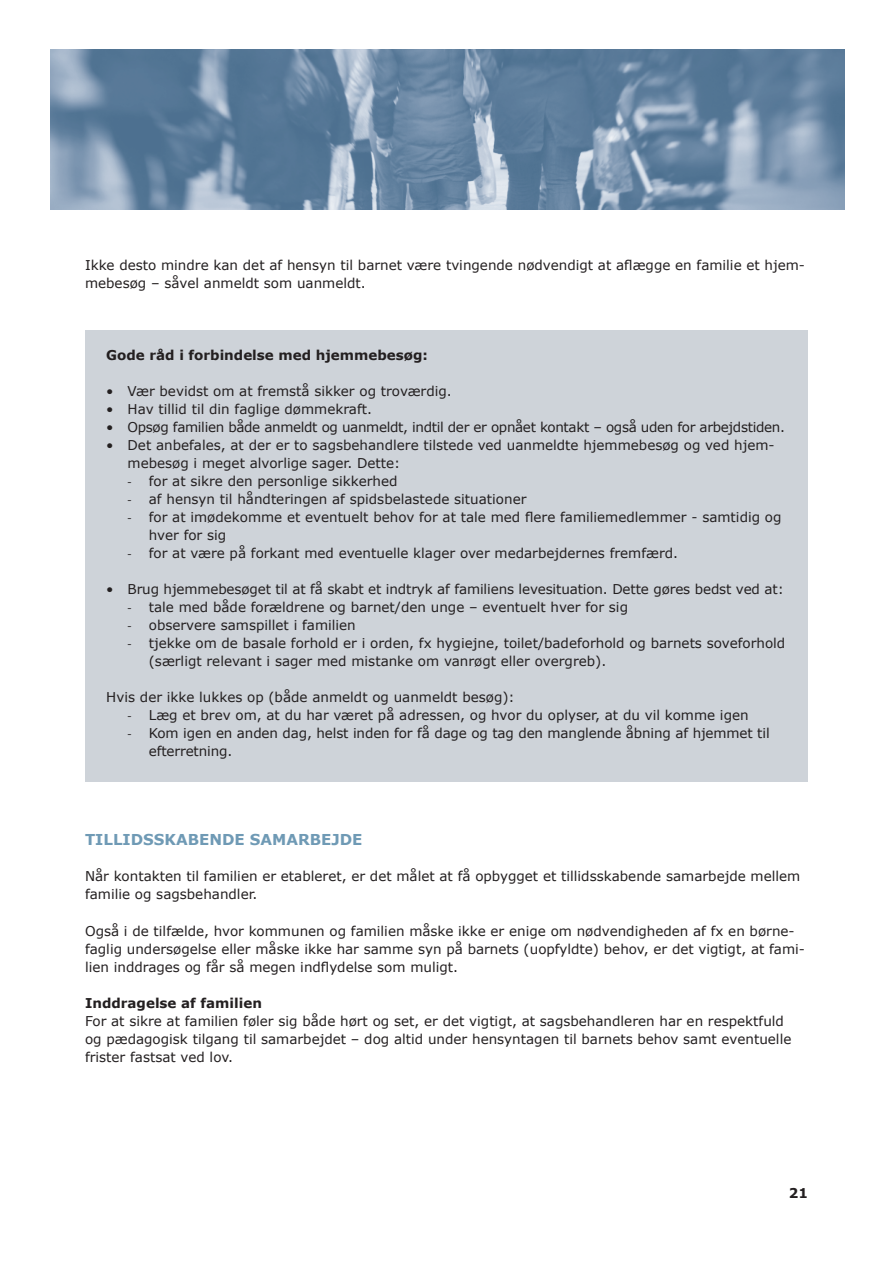
<style>
.page{position:relative;width:893px;height:1263px;background:#fff}
.page>*{position:absolute;margin:0;border:0;box-sizing:border-box;transform-origin:0 0}
.underrubrik{font:700 15px "Verdana";color:#6f9ab5}
.brødtext{font:13.5px/18px "Verdana";color:#231f20}
.underrubrik-2{font:13.5px/18px "Verdana";color:#231f20}
.brødtext-2{font:13.5px "Verdana";letter-spacing:-.025em;color:#231f20}
.mellemrubrik{font:700 13.5px "Verdana";color:#231f20}
.s1{font-family:"Calibri"}
</style>
<div class="page">
<div style="left:85px;top:330px;width:722px;height:452px;background:#ced3d9"></div>
<img style="left:50px;top:50px;width:794px;height:160px">
<p class="brødtext" style="left:85px;top:256px;width:721px">Ikke desto mindre kan det af hensyn til barnet være tvingende nødvendigt at aflægge en familie et hjem&shy;mebesøg – såvel anmeldt som uanmeldt.</p>
<p class="mellemrubrik" style="left:106px;top:346px;width:323px">Gode råd i forbindelse med hjemmebesøg:</p>
<p class="brødtext" style="left:106px;top:382px;width:347px">• Vær bevidst om at fremstå sikker og troværdig.</p>
<p class="brødtext" style="left:106px;top:400px;width:267px">• Hav tillid til din faglige dømmekraft.</p>
<p class="brødtext-2" style="left:106px;top:418px;width:680px">• Opsøg familien både anmeldt og uanmeldt, indtil der er opnået kontakt – også uden for arbejdstiden.</p>
<p class="brødtext" style="left:128px;top:436px;width:649px;text-indent:-21px">• Det anbefales, at der er to sagsbehandlere tilstede ved uanmeldte hjemmebesøg og ved hjem&shy;mebesøg i meget alvorlige sager. Dette:</p>
<p class="brødtext" style="left:128px;top:472px;width:271px"><span class="s1">-</span> for at sikre den personlige sikkerhed</p>
<p class="brødtext" style="left:128px;top:490px;width:400px"><span class="s1">-</span> af hensyn til håndteringen af spidsbelastede situationer</p>
<p class="brødtext" style="left:149px;top:508px;width:634px;text-indent:-21px"><span class="s1">-</span> for at imødekomme et eventuelt behov for at tale med flere familiemedlemmer - samtidig og hver for sig</p>
<p class="brødtext" style="left:128px;top:544px;width:552px"><span class="s1">-</span> for at være på forkant med eventuelle klager over medarbejdernes fremfærd.</p>
<p class="brødtext" style="left:106px;top:580px;width:679px">• Brug hjemmebesøget til at få skabt et indtryk af familiens levesituation. Dette gøres bedst ved at:</p>
<p class="brødtext" style="left:128px;top:598px;width:502px"><span class="s1">-</span> tale med både forældrene og barnet/den unge – eventuelt hver for sig</p>
<p class="brødtext" style="left:128px;top:616px;width:230px"><span class="s1">-</span> observere samspillet i familien</p>
<p class="brødtext" style="left:149px;top:634px;width:638px;text-indent:-21px"><span class="s1">-</span> tjekke om de basale forhold er i orden, fx hygiejne, toilet/badeforhold og barnets soveforhold (særligt relevant i sager med mistanke om vanrøgt eller overgreb).</p>
<p class="brødtext" style="left:106px;top:688px;width:410px">Hvis der ikke lukkes op (både anmeldt og uanmeldt besøg):</p>
<p class="brødtext" style="left:128px;top:706px;width:623px"><span class="s1">-</span> Læg et brev om, at du har været på adressen, og hvor du oplyser, at du vil komme igen</p>
<p class="brødtext" style="left:149px;top:724px;width:622px;text-indent:-21px"><span class="s1">-</span> Kom igen en anden dag, helst inden for få dage og tag den manglende åbning af hjemmet til efterretning.</p>
<p class="underrubrik" style="left:85px;top:828px;width:279px">TILLIDSSKABENDE SAMARBEJDE</p>
<p class="underrubrik-2" style="left:85px;top:866px;width:717px">Når kontakten til familien er etableret, er det målet at få opbygget et tillidsskabende samarbejde mellem familie og sagsbehandler.</p>
<p class="brødtext" style="left:85px;top:922px;width:721px">Også i de tilfælde, hvor kommunen og familien måske ikke er enige om nødvendigheden af fx en børne&shy;faglig undersøgelse eller måske ikke har samme syn på barnets (uopfyldte) behov, er det vigtigt, at fami&shy;lien inddrages og får så megen indflydelse som muligt.</p>
<p class="mellemrubrik" style="left:85px;top:994px;width:178px">Inddragelse af familien</p>
<p class="brødtext" style="left:85px;top:1012px;width:708px">For at sikre at familien føler sig både hørt og set, er det vigtigt, at sagsbehandleren har en respektfuld og pædagogisk tilgang til samarbejdet – dog altid under hensyntagen til barnets behov samt eventuelle frister fastsat ved lov.</p>
<p class="mellemrubrik" style="left:789px;top:1183px;width:21px">21</p>
</div>
